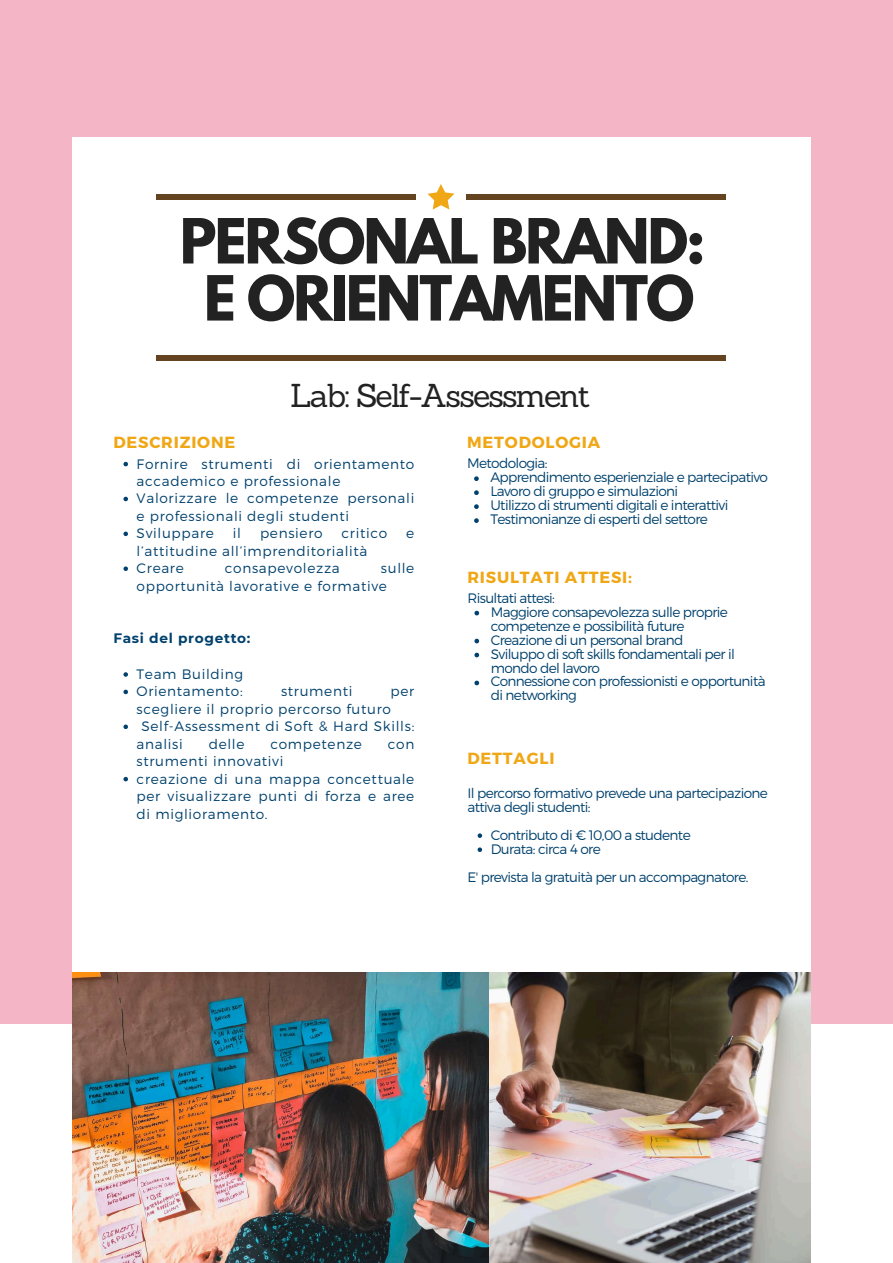
<style>
.page{position:relative;width:893px;height:1263px;background:#fff}
.page>*{position:absolute;margin:0;border:0;box-sizing:border-box;transform-origin:0 0}
.t1{font:700 55.12px/57.1px "League Spartan";letter-spacing:-.035em;color:#222;text-align:center}
.t2{font:32.25px "Sanchez";letter-spacing:-.06em;color:#222}
.t3{font:700 16.12px "Montserrat";letter-spacing:.05em;color:#f0a716}
.t4{font:300 13.73px/14px "Montserrat";letter-spacing:-.045em;color:#01416d}
.t5{font:300 13.73px/17.4px "Montserrat";letter-spacing:.05em;color:#01416d}
.t6{font:700 13.73px "Montserrat";letter-spacing:.05em;color:#01416d}
</style>
<div class="page">
<div style="left:0;top:0;width:893px;height:1023px;background:#f4b6c7"></div>
<div style="left:72px;top:138px;width:738px;height:1019px;background:#fff"></div>
<svg style="left:427px;top:184px;width:27px;height:25px"></svg>
<hr style="left:156px;top:195px;width:260px;height:4px;background:#644321">
<hr style="left:466px;top:195px;width:259px;height:4px;background:#644321">
<hr style="left:157px;top:356px;width:569px;height:4px;background:#644321">
<img style="left:488px;top:972px;width:322px;height:291px">
<img style="left:72px;top:972px;width:416px;height:291px">
<svg style="left:123px;top:462px;width:5px;height:4px"></svg>
<svg style="left:123px;top:497px;width:5px;height:4px"></svg>
<svg style="left:123px;top:532px;width:5px;height:4px"></svg>
<svg style="left:123px;top:566px;width:5px;height:5px"></svg>
<svg style="left:123px;top:672px;width:5px;height:5px"></svg>
<svg style="left:123px;top:690px;width:5px;height:4px"></svg>
<svg style="left:123px;top:724px;width:5px;height:5px"></svg>
<svg style="left:123px;top:777px;width:5px;height:4px"></svg>
<svg style="left:474px;top:476px;width:5px;height:5px"></svg>
<svg style="left:474px;top:490px;width:5px;height:5px"></svg>
<svg style="left:474px;top:504px;width:5px;height:5px"></svg>
<svg style="left:474px;top:518px;width:5px;height:5px"></svg>
<svg style="left:474px;top:611px;width:5px;height:4px"></svg>
<svg style="left:474px;top:639px;width:5px;height:4px"></svg>
<svg style="left:474px;top:653px;width:5px;height:4px"></svg>
<svg style="left:474px;top:681px;width:5px;height:4px"></svg>
<svg style="left:477px;top:833px;width:5px;height:5px"></svg>
<svg style="left:477px;top:847px;width:5px;height:5px"></svg>
<h1 class="t1" style="left:180px;top:220px;width:527px">PERSONAL BRAND:<br>E ORIENTAMENTO</h1>
<h2 class="t2" style="left:290px;top:375px;width:302px">Lab: Self-Assessment</h2>
<p class="t3" style="left:113px;top:432px;width:124px">DESCRIZIONE</p>
<p class="t5" style="left:137px;top:454px;width:279px">Fornire strumenti di orientamento accademico e professionale<br>Valorizzare le competenze personali e professionali degli studenti<br>Sviluppare</p>
<p class="t4" style="left:233px;top:526px;width:10px">il</p>
<p class="t5" style="left:260px;top:524px;width:64px">pensiero</p>
<p class="t5" style="left:341px;top:524px;width:47px">critico</p>
<p class="t4" style="left:406px;top:526px;width:10px">e</p>
<p class="t5" style="left:137px;top:541px;width:232px">l’attitudine all’imprenditorialità<br>Creare</p>
<p class="t5" style="left:137px;top:559px;width:279px;text-indent:244px">sulle opportunità lavorative e formative</p>
<p class="t6" style="left:113px;top:630px;width:139px">Fasi del progetto:</p>
<p class="t5" style="left:137px;top:665px;width:108px">Team Building<br>Orientamento:</p>
<p class="t5" style="left:225px;top:559px;width:116px">consapevolezza</p>
<p class="t5" style="left:281px;top:682px;width:73px">strumenti</p>
<p class="t4" style="left:390px;top:684px;width:25px">per</p>
<p class="t5" style="left:137px;top:700px;width:256px">scegliere il proprio percorso futuro</p>
<p class="t5" style="left:141px;top:717px;width:274px">Self-Assessment di Soft &amp; Hard Skills:</p>
<p class="t5" style="left:137px;top:734px;width:48px">analisi</p>
<p class="t4" style="left:209px;top:736px;width:37px">delle</p>
<p class="t5" style="left:270px;top:734px;width:93px">competenze</p>
<p class="t4" style="left:388px;top:736px;width:28px">con</p>
<p class="t5" style="left:137px;top:752px;width:279px">strumenti innovativi<br>creazione di una mappa concettuale per visualizzare punti di forza e aree di miglioramento.</p>
<p class="t3" style="left:467px;top:432px;width:135px">METODOLOGIA</p>
<p class="t4" style="left:490px;top:456px;width:279px;text-indent:-23px">Metodologia:<br>Apprendimento esperienziale e partecipativo Lavoro di gruppo e simulazioni<br>Utilizzo di strumenti digitali e interattivi Testimonianze di esperti del settore</p>
<p class="t3" style="left:467px;top:566px;width:166px">RISULTATI ATTESI:</p>
<p class="t4" style="left:491px;top:590px;width:276px;text-indent:-23px">Risultati attesi:<br>Maggiore consapevolezza sulle proprie competenze e possibilità future<br>Creazione di un personal brand<br>Sviluppo di soft skills fondamentali per il mondo del lavoro<br>Connessione con professionisti e opportunità di networking</p>
<p class="t3" style="left:467px;top:748px;width:89px">DETTAGLI</p>
<p class="t4" style="left:467px;top:785px;width:302px">Il percorso formativo prevede una partecipazione attiva degli studenti:</p>
<p class="t4" style="left:491px;top:827px;width:201px">Contributo di € 10,00 a studente<br>Durata: circa 4 ore</p>
<p class="t4" style="left:467px;top:870px;width:282px">E' prevista la gratuità per un accompagnatore.</p>
</div>
